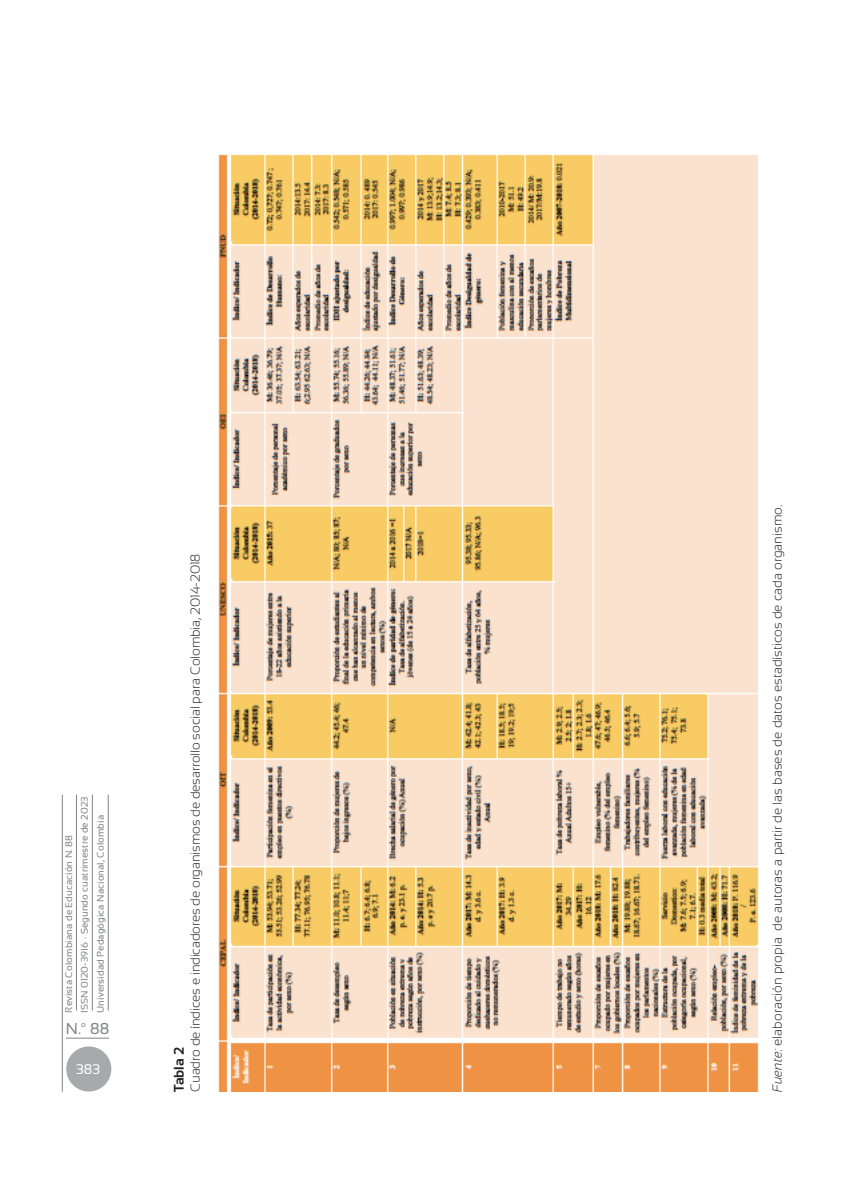
<style>
.page{position:relative;width:844px;height:1191px;background:#fff}
.page>*{position:absolute;margin:0;border:0;box-sizing:border-box;transform-origin:0 0}
.t1{font:15.75px "Sansation";color:#808285}
.Tit_tabla{font:700 14px "Sansation";color:#231f20}
.t2{font:14px "Sansation";color:#fff}
.Fuente_tabla_-_graf{font:300 13.12px "Sansation";color:#231f20}
.texto_tabla{font:300 13.12px "Sansation";letter-spacing:-.01em;color:#231f20}
.t3{font:9.62px/15.4px "Sansation";letter-spacing:.01em;color:#808285}
.s1{font-style:italic}
</style>
<div class="page">
<hr style="left:62px;top:794px;width:1px;height:297px;background:#808285">
<hr style="left:76px;top:794px;width:1px;height:216px;background:#808285">
<hr style="left:92px;top:794px;width:1px;height:216px;background:#808285">
<hr style="left:108px;top:794px;width:1px;height:216px;background:#808285">
<hr style="left:66px;top:1037px;width:43px;height:1px;background:#808285">
<div style="left:66px;top:1046px;width:45px;height:45px;background:#a8a9ad;border-radius:50%"></div>
<img style="left:219px;top:154px;width:540px;height:937px">
<p class="t3" style="left:61px;top:1012px;width:218px;rotate:-90deg">Revista Colombiana de Educación N. 88<br>ISSN 0120-3916 · Segundo cuatrimestre de 2023</p>
<p class="t3" style="left:93px;top:1012px;width:199px;rotate:-90deg">Universidad Pedagógica Nacional, Colombia</p>
<h1 class="t1" style="left:66px;top:1019px;width:45px">N.º 88</h1>
<h2 class="t2" style="left:76px;top:1061px;width:26px">383</h2>
<p class="texto_tabla" style="left:188px;top:1091px;width:540px;rotate:-90deg">Cuadro de índices e indicadores de organismos de desarrollo social para Colombia, 2014-2018</p>
<p class="Tit_tabla" style="left:171px;top:1091px;width:46px;rotate:-90deg">Tabla 2</p>
<p class="Fuente_tabla_-_graf" style="left:769px;top:1091px;width:588px;rotate:-90deg"><span class="s1">Fuente:</span> elaboración propia de autoras a partir de las bases de datos estadísticos de cada organismo.</p>
</div>
